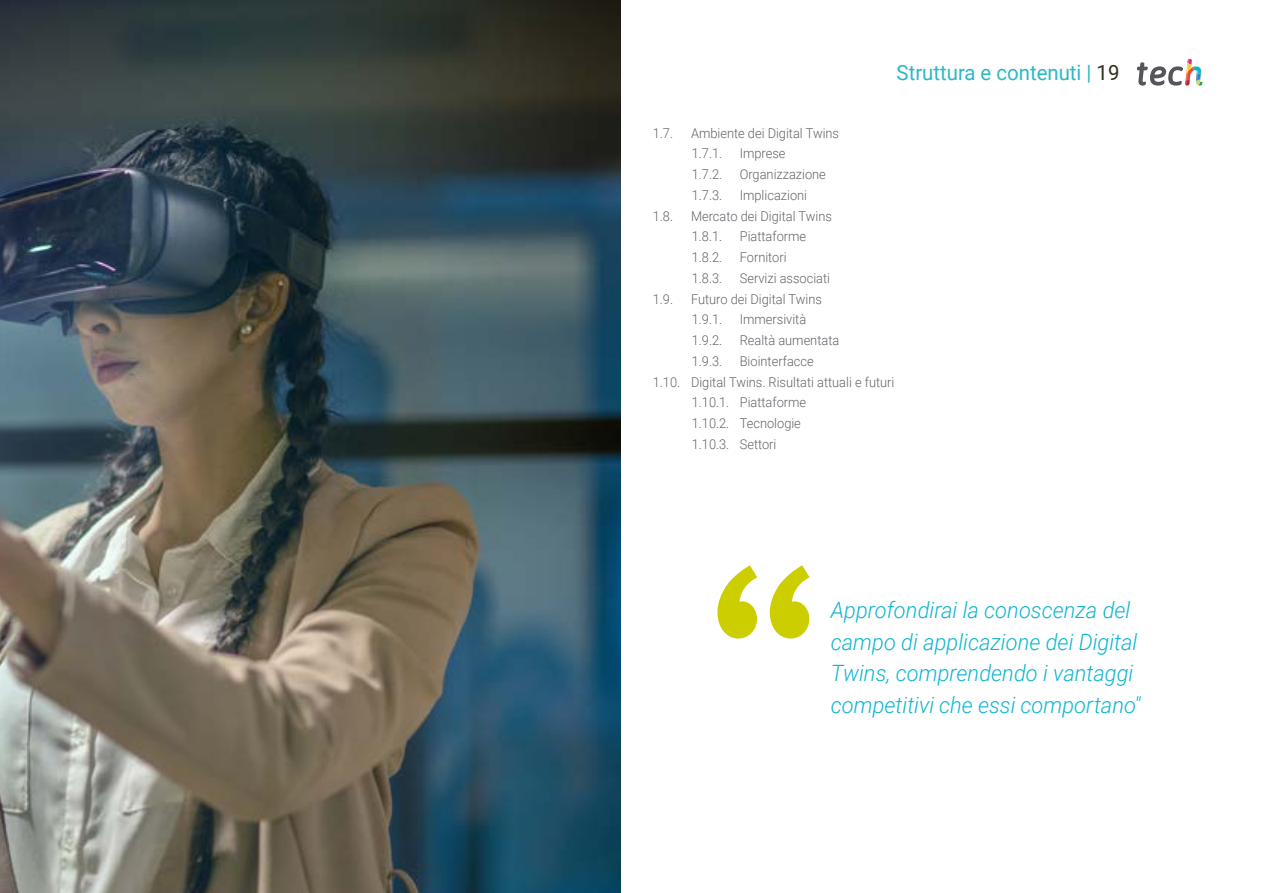
<style>
.page{position:relative;width:1263px;height:893px;background:#fff}
.page>*{position:absolute;margin:0;border:0;box-sizing:border-box;transform-origin:0 0}
.t1{font:italic 300 22.5px/31.5px "Roboto";color:#0fb6cf}
.t2{font:21px "Roboto";color:#2db8c5}
.t3{font:300 13.5px/20.7px "Roboto";color:#61646a;scale:.95 1}
.s1{color:#312e20}
</style>
<div class="page">
<img style="left:0;top:0;width:621px;height:893px">
<svg style="left:1137px;top:59px;width:65px;height:27px"></svg>
<svg style="left:717px;top:565px;width:93px;height:74px"></svg>
<p class="t3" style="left:653px;top:122px;width:23px">1.7.</p>
<p class="t3" style="left:691px;top:122px;width:157px">Ambiente dei Digital Twins<br>1.7.1.</p>
<p class="t3" style="left:740px;top:143px;width:50px">Imprese</p>
<p class="t3" style="left:692px;top:164px;width:34px">1.7.2.</p>
<p class="t3" style="left:740px;top:164px;width:92px">Organizzazione</p>
<p class="t3" style="left:692px;top:184px;width:34px">1.7.3.</p>
<p class="t3" style="left:740px;top:184px;width:72px">Implicazioni</p>
<p class="t3" style="left:653px;top:205px;width:23px">1.8.</p>
<p class="t3" style="left:691px;top:205px;width:150px">Mercato dei Digital Twins<br>1.8.1.</p>
<p class="t3" style="left:740px;top:226px;width:71px">Piattaforme</p>
<p class="t3" style="left:692px;top:247px;width:34px">1.8.2.</p>
<p class="t3" style="left:740px;top:247px;width:51px">Fornitori</p>
<p class="t3" style="left:692px;top:267px;width:34px">1.8.3.</p>
<p class="t3" style="left:740px;top:267px;width:97px">Servizi associati</p>
<p class="t3" style="left:653px;top:288px;width:23px">1.9.</p>
<p class="t3" style="left:691px;top:288px;width:139px">Futuro dei Digital Twins<br>1.9.1.</p>
<p class="t3" style="left:740px;top:309px;width:71px">Immersività</p>
<h2 class="t2" style="left:897px;top:57px;width:224px">Struttura e contenuti | <span class="s1">19</span></h2>
<p class="t3" style="left:692px;top:330px;width:34px">1.9.2.</p>
<p class="t3" style="left:740px;top:330px;width:106px">Realtà aumentata</p>
<p class="t3" style="left:692px;top:350px;width:34px">1.9.3.</p>
<p class="t3" style="left:740px;top:350px;width:79px">Biointerfacce</p>
<p class="t3" style="left:653px;top:371px;width:256px">1.10. Digital Twins. Risultati attuali e futuri</p>
<p class="t3" style="left:692px;top:392px;width:122px">1.10.1. Piattaforme</p>
<p class="t3" style="left:692px;top:413px;width:116px">1.10.2. Tecnologie</p>
<p class="t3" style="left:692px;top:433px;width:91px">1.10.3. Settori</p>
<h1 class="t1" style="left:831px;top:594px;width:311px">Approfondirai la conoscenza del campo di applicazione dei Digital Twins, comprendendo i vantaggi competitivi che essi comportano"</h1>
</div>
